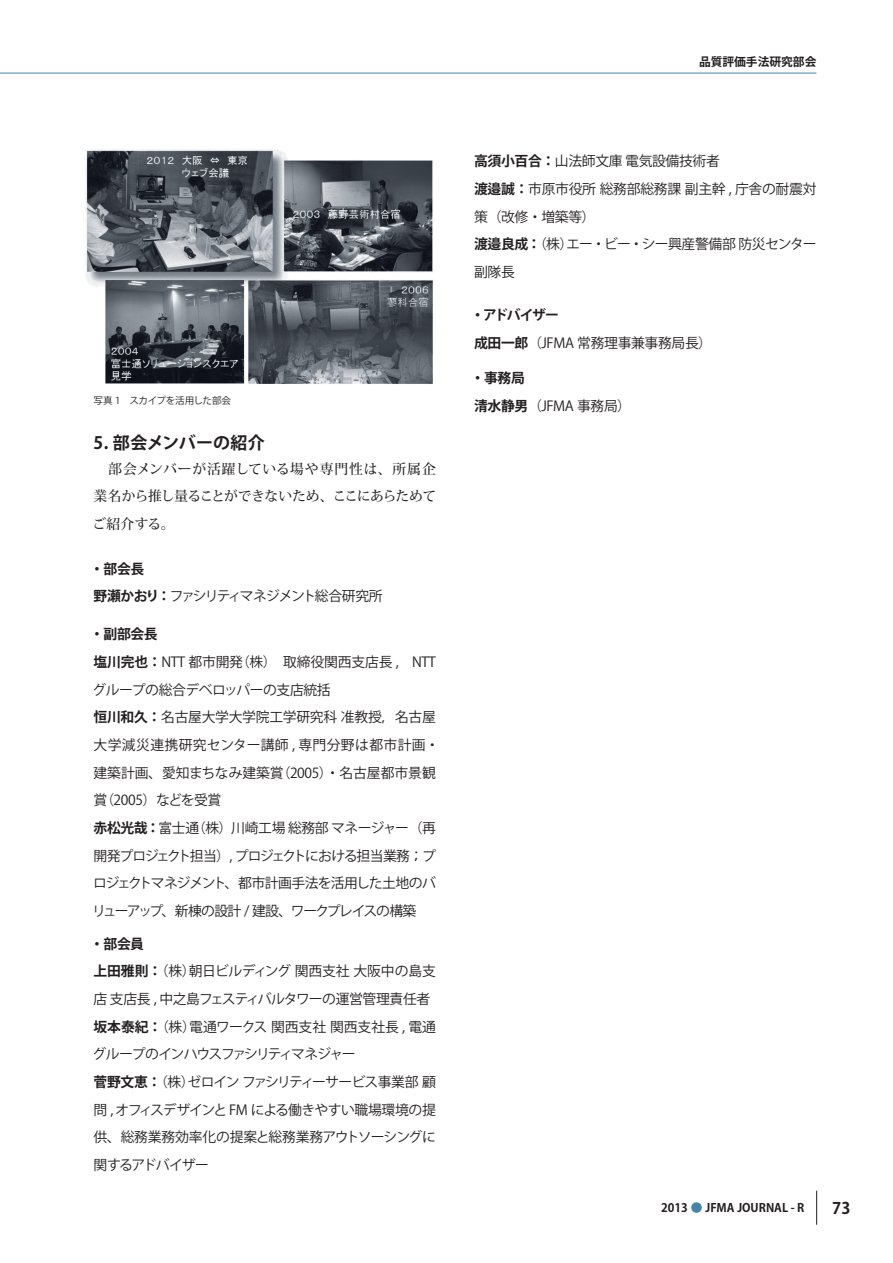
<style>
.page{position:relative;width:893px;height:1263px;background:#fff}
.page>*{position:absolute;margin:0;border:0;box-sizing:border-box;transform-origin:0 0}
.t1{font:700 16.95px "Koz Go Pro";letter-spacing:.01em;color:#231f20}
.t2{font:700 15.9px "Koz Go Pro";color:#231f20}
.t3{font:13.8px/27.6px "Koz Go Pro";letter-spacing:-.025em;color:#231f20}
.t4{font:13.8px/27.6px "Koz Go Pro";letter-spacing:-.045em;color:#231f20}
.t5{font:500 13.8px/27.6px "Koz Min Pro";letter-spacing:-.02em;color:#231f20;text-align:justify}
.t6{font:13.8px/27.6px "Koz Go Pro";letter-spacing:-.105em;color:#231f20}
.t7{font:700 11.7px "Koz Go Pro";color:#231f20}
.t8{font:9.6px "Koz Go Pro";letter-spacing:-.02em;color:#231f20}
.s1{font-weight:700}
.s2{color:#4883a9}
</style>
<div class="page">
<hr style="left:816px;top:1191px;width:1px;height:34px;background:#231f20">
<hr style="left:0;top:73px;width:816px;height:1px;background:#4883a9">
<img style="left:85px;top:149px;width:348px;height:235px">
<p class="t8" style="left:94px;top:394px;width:139px">写真 1　スカイプを活用した部会</p>
<p class="t1" style="left:94px;top:432px;width:173px">5. 部会メンバーの紹介</p>
<p class="t5" style="left:92px;top:454px;width:345px">　部会メンバーが活躍している場や専門性は、所属企業名から推し量ることができないため、ここにあらためてご紹介する。</p>
<p class="t6" style="left:90px;top:555px;width:294px"><span class="s1">・部会長<br>野瀬かおり：</span>ファシリティマネジメント総合研究所</p>
<p class="t3" style="left:90px;top:621px;width:351px"><span class="s1">・副部会長<br>塩川完也：</span>NTT 都市開発（株）　取締役関西支店長 ,　NTTグループの総合デベロッパーの支店統括<br><span class="s1">恒川和久：</span>名古屋大学大学院工学研究科 准教授，名古屋大学減災連携研究センター講師 , 専門分野は都市計画・建築計画、愛知まちなみ建築賞（2005）・名古屋都市景観賞（2005）などを受賞<br><span class="s1">赤松光哉：</span>富士通（株）川崎工場 総務部 マネージャー（再開発プロジェクト担当）, プロジェクトにおける担当業務；プロジェクトマネジメント、都市計画手法を活用した土地のバリューアップ、新棟の設計 / 建設、ワークプレイスの構築</p>
<p class="t4" style="left:90px;top:930px;width:347px"><span class="s1">・部会員<br>上田雅則：</span>（株）朝日ビルディング 関西支社 大阪中の島支店 支店長 , 中之島フェスティバルタワーの運営管理責任者<span class="s1">坂本泰紀：</span>（株）電通ワークス 関西支社 関西支社長 , 電通グループのインハウスファシリティマネジャー<br><span class="s1">菅野文恵：</span>（株）ゼロイン ファシリティーサービス事業部 顧問 , オフィスデザインと FM による働きやすい職場環境の提供、総務業務効率化の提案と総務業務アウトソーシングに関するアドバイザー</p>
<p class="t7" style="left:699px;top:54px;width:119px">品質評価手法研究部会</p>
<p class="t3" style="left:474px;top:148px;width:344px"><span class="s1">高須小百合：</span>山法師文庫 電気設備技術者<br><span class="s1">渡邉誠：</span>市原市役所 総務部総務課 副主幹 , 庁舎の耐震対策（改修・増築等）<br><span class="s1">渡邉良成：</span>（株）エー・ビー・シー興産警備部 防災センター副隊長</p>
<p class="t3" style="left:471px;top:302px;width:243px"><span class="s1">・アドバイザー<br>成田一郎</span>（JFMA 常務理事兼事務局長）</p>
<p class="t3" style="left:471px;top:365px;width:162px"><span class="s1">・事務局<br>清水静男</span>（JFMA 事務局）</p>
<p class="t7" style="left:661px;top:1200px;width:145px">2013 <span class="s2">●</span> JFMA JOURNAL - R</p>
<p class="t2" style="left:832px;top:1198px;width:20px">73</p>
</div>
